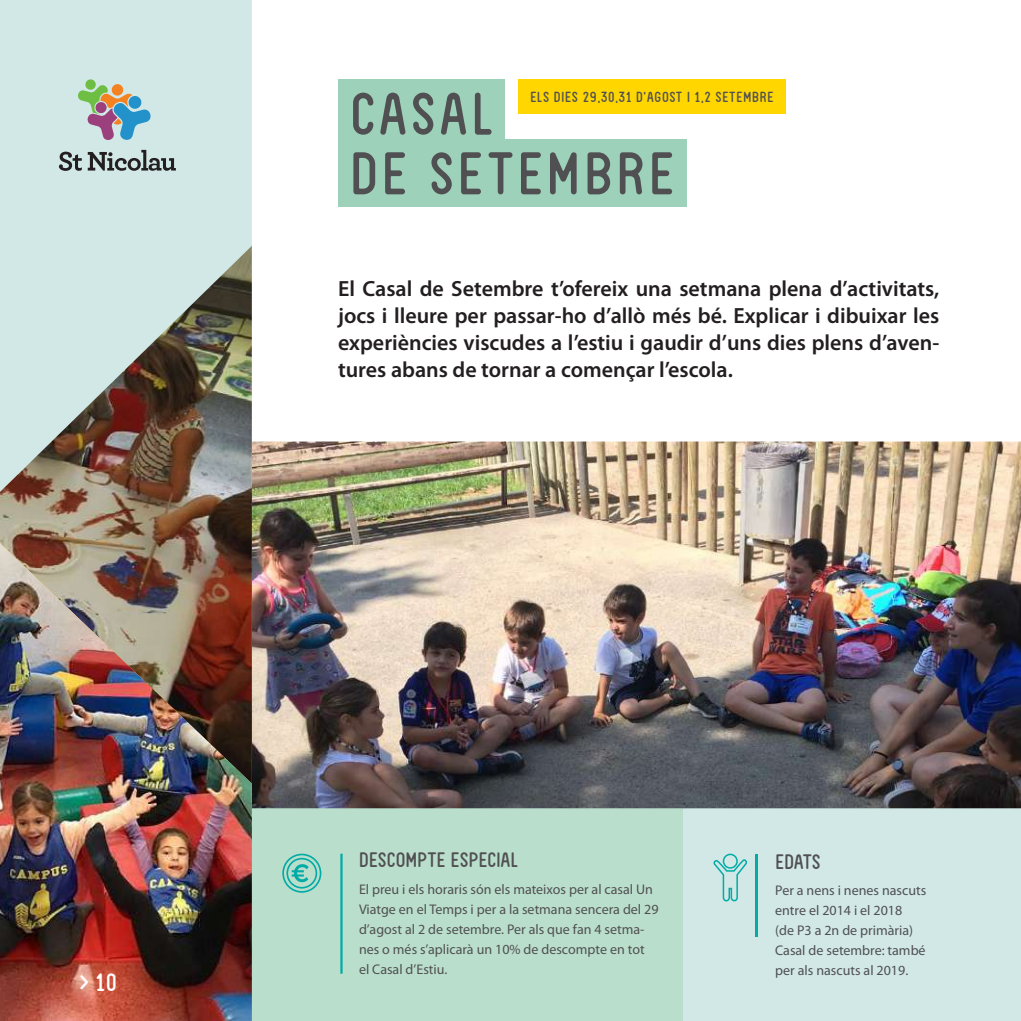
<style>
.page{position:relative;width:1021px;height:1021px;background:#fff}
.page>*{position:absolute;margin:0;border:0;box-sizing:border-box;transform-origin:0 0}
.t1{font:57.4px/59.6px "FV Almelo";letter-spacing:.08em;color:#505052}
.t2{font:24px "FV Almelo";color:#fff}
.t3{font:600 22px/27px "Myriad Pro";color:#231f20;text-align:justify}
.t4{font:20px "FV Almelo";letter-spacing:.02em;color:#505052}
.t5{font:14px/20px "Myriad Pro";color:#505052}
.t6{font:14px "FV Almelo";letter-spacing:.06em;color:#505052}
</style>
<div class="page">
<div style="left:683px;top:808px;width:337px;height:212px;background:#d1e8e6"></div>
<hr style="left:755px;top:853px;width:3px;height:83px;background:#03aba6">
<svg style="left:713px;top:853px;width:34px;height:49px"></svg>
<div style="left:252px;top:808px;width:431px;height:212px;background:#badecc"></div>
<img style="left:252px;top:441px;width:768px;height:367px">
<img style="left:252px;top:487px;width:1px;height:300px">
<svg style="left:282px;top:853px;width:39px;height:39px"></svg>
<div style="left:338px;top:79px;width:166px;height:68px;background:#9ed1ba"></div>
<div style="left:338px;top:139px;width:348px;height:67px;background:#9ed1ba"></div>
<div style="left:518px;top:79px;width:267px;height:35px;background:#ffd600"></div>
<img style="left:0;top:492px;width:252px;height:51px">
<img style="left:0;top:0;width:252px;height:492px">
<img style="left:0;top:543px;width:252px;height:477px">
<hr style="left:340px;top:853px;width:2px;height:120px;background:#03aba6">
<svg style="left:77px;top:79px;width:74px;height:61px;background:#a5b7b5"></svg>
<svg style="left:59px;top:150px;width:117px;height:21px;background:#909d9c"></svg>
<h2 class="t2" style="left:79px;top:967px;width:39px">&gt; 10</h2>
<p class="t6" style="left:530px;top:89px;width:244px">ELS DIES 29,30,31 D’AGOST I 1,2 SETEMBRE</p>
<h1 class="t1" style="left:350px;top:80px;width:325px">CASAL<br>DE SETEMBRE</h1>
<p class="t3" style="left:338px;top:275px;width:603px">El Casal de Setembre t’ofereix una setmana plena d’activitats, jocs i lleure per passar-ho d’allò més bé. Explicar i dibuixar les experiències viscudes a l’estiu i gaudir d’uns dies plens d’aven&shy;tures abans de tornar a començar l’escola.</p>
<h3 class="t4" style="left:359px;top:848px;width:160px">DESCOMPTE ESPECIAL</h3>
<p class="t5" style="left:359px;top:879px;width:301px">El preu i els horaris són els mateixos per al casal Un Viatge en el Temps i per a la setmana sencera del 29 d’agost al 2 de setembre. Per als que fan 4 setma&shy;nes o més s’aplicarà un 10% de descompte en tot<br>el Casal d’Estiu.</p>
<h3 class="t4" style="left:775px;top:849px;width:47px">EDATS</h3>
<p class="t5" style="left:775px;top:880px;width:152px">Per a nens i nenes nascuts entre el 2014 i el 2018<br>(de P3 a 2n de primària)<br>Casal de setembre: també per als nascuts al 2019.</p>
</div>
